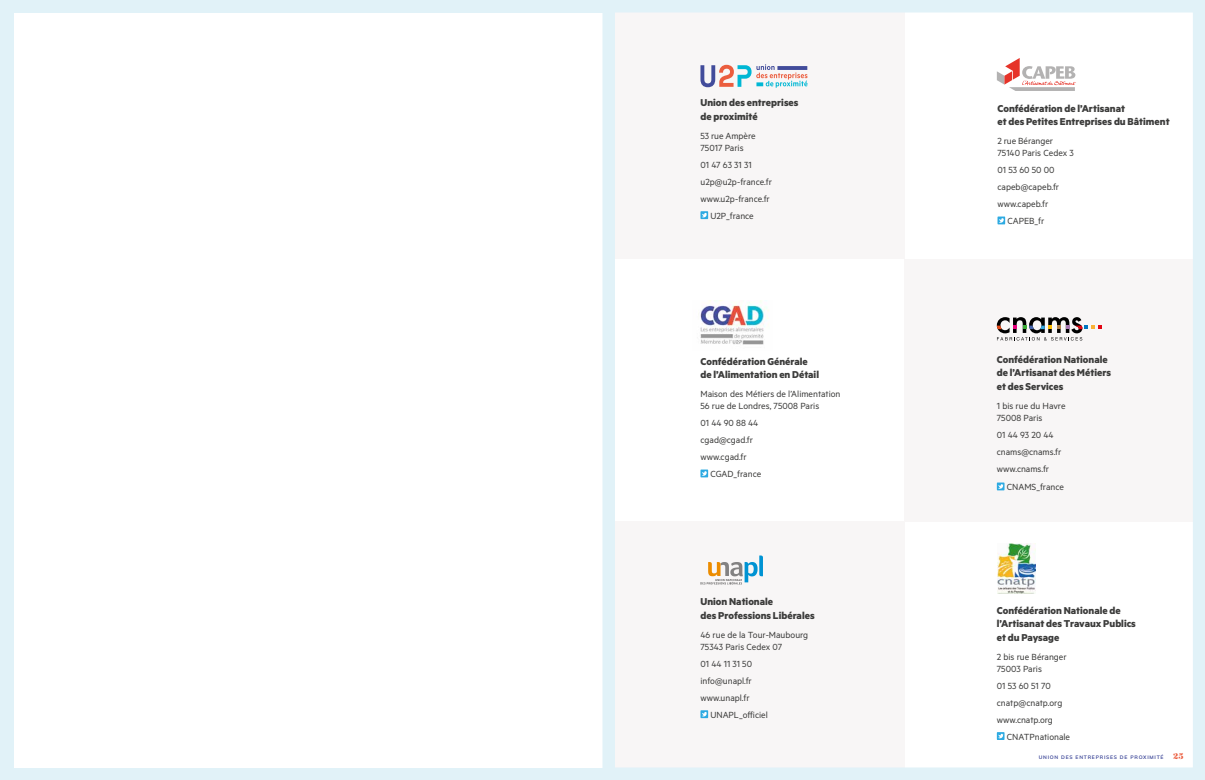
<style>
.page{position:relative;width:1205px;height:780px;background:#fff}
.page>*{position:absolute;margin:0;border:0;box-sizing:border-box;transform-origin:0 0}
.t1{font:700 11.25px/13.5px "Metric";color:#3c3c3b}
.t2{font:10px/12px "Metric";color:#3c3c3b}
.t3{font:700 5px "Muli";letter-spacing:.15em;color:#424c9b}
.s1{font-family:"Rozha One";font-weight:400;font-size:10px;color:#eb5d3e}
</style>
<div class="page">
<div style="left:904px;top:258px;width:301px;height:263px;background:#f8f6f6"></div>
<div style="left:603px;top:521px;width:301px;height:259px;background:#f8f6f6"></div>
<div style="left:603px;top:0;width:301px;height:258px;background:#f8f6f6"></div>
<svg style="left:997px;top:482px;width:7px;height:8px"></svg>
<svg style="left:997px;top:216px;width:8px;height:8px"></svg>
<svg style="left:700px;top:469px;width:8px;height:8px"></svg>
<svg style="left:700px;top:211px;width:8px;height:8px"></svg>
<img style="left:700px;top:300px;width:69px;height:45px">
<svg style="left:700px;top:710px;width:8px;height:8px"></svg>
<svg style="left:700px;top:555px;width:63px;height:29px"></svg>
<svg style="left:997px;top:732px;width:7px;height:8px"></svg>
<img style="left:997px;top:543px;width:38px;height:50px">
<svg style="left:997px;top:58px;width:79px;height:33px"></svg>
<svg style="left:997px;top:317px;width:105px;height:23px"></svg>
<svg style="left:700px;top:64px;width:107px;height:24px"></svg>
<div style="left:0;top:0;width:610px;height:12px;background:#e1f2f8"></div>
<div style="left:0;top:768px;width:606px;height:12px;background:#e1f2f8"></div>
<div style="left:0;top:0;width:13px;height:780px;background:#e1f2f8"></div>
<div style="left:602px;top:0;width:603px;height:780px;border:12px solid #e1f2f8"></div>
<p class="t1" style="left:700px;top:96px;width:100px">Union des entreprises de proximité</p>
<p class="t2" style="left:700px;top:129px;width:57px">53 rue Ampère<br>75017 Paris</p>
<p class="t2" style="left:700px;top:158px;width:53px">01 47 63 31 31</p>
<p class="t2" style="left:700px;top:175px;width:73px">u2p@u2p-france.fr</p>
<p class="t2" style="left:700px;top:192px;width:71px">www.u2p-france.fr</p>
<p class="t2" style="left:710px;top:209px;width:45px">U2P_france</p>
<p class="t1" style="left:700px;top:354px;width:120px">Confédération Générale de l’Alimentation en Détail</p>
<p class="t2" style="left:700px;top:388px;width:141px">Maison des Métiers de l’Alimentation<br>56 rue de Londres, 75008 Paris</p>
<p class="t2" style="left:700px;top:414px;width:59px;line-height:17px">01 44 90 88 44 cgad@cgad.fr www.cgad.fr</p>
<p class="t2" style="left:710px;top:468px;width:52px">CGAD_france</p>
<p class="t1" style="left:700px;top:595px;width:116px">Union Nationale<br>des Professions Libérales</p>
<p class="t2" style="left:700px;top:628px;width:109px">46 rue de la Tour-Maubourg<br>75343 Paris Cedex 07</p>
<p class="t2" style="left:700px;top:657px;width:53px">01 44 11 31 50</p>
<p class="t2" style="left:700px;top:674px;width:53px">info@unapl.fr</p>
<p class="t2" style="left:700px;top:691px;width:51px">www.unapl.fr</p>
<p class="t2" style="left:710px;top:708px;width:59px">UNAPL_officiel</p>
<p class="t1" style="left:997px;top:101px;width:174px">Confédération de l’Artisanat<br>et des Petites Entreprises du Bâtiment</p>
<p class="t2" style="left:997px;top:135px;width:78px">2 rue Béranger<br>75140 Paris Cedex 3</p>
<p class="t2" style="left:997px;top:161px;width:63px;line-height:17px">01 53 60 50 00 capeb@capeb.fr www.capeb.fr</p>
<p class="t2" style="left:1007px;top:215px;width:38px">CAPEB_fr</p>
<p class="t1" style="left:997px;top:352px;width:116px">Confédération Nationale de l’Artisanat des Métiers et des Services</p>
<p class="t2" style="left:997px;top:399px;width:70px">1 bis rue du Havre<br>75008 Paris</p>
<p class="t2" style="left:997px;top:426px;width:66px;line-height:17px">01 44 93 20 44 cnams@cnams.fr www.cnams.fr</p>
<p class="t2" style="left:1007px;top:481px;width:59px">CNAMS_france</p>
<p class="t1" style="left:997px;top:603px;width:141px">Confédération Nationale de l’Artisanat des Travaux Publics et du Paysage</p>
<p class="t2" style="left:997px;top:650px;width:71px">2 bis rue Béranger<br>75003 Paris</p>
<p class="t2" style="left:997px;top:679px;width:55px">01 53 60 51 70</p>
<p class="t2" style="left:997px;top:696px;width:67px">cnatp@cnatp.org</p>
<p class="t2" style="left:997px;top:713px;width:58px">www.cnatp.org</p>
<p class="t2" style="left:1007px;top:730px;width:65px">CNATPnationale</p>
<p class="t3" style="left:1039px;top:753px;width:146px">UNION DES ENTREPRISES DE PROXIMITÉ <span class="s1">25</span></p>
</div>
